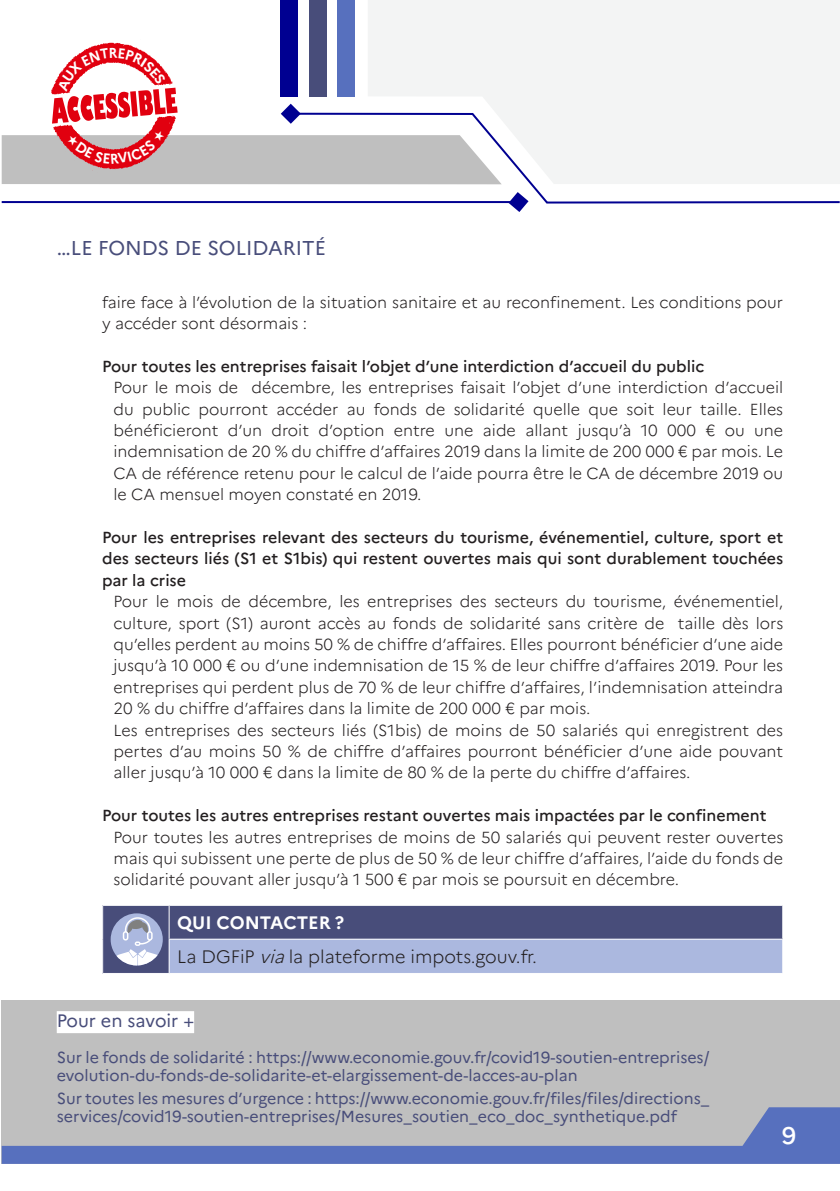
<style>
.page{position:relative;width:840px;height:1191px;background:#fff}
.page>*{position:absolute;margin:0;border:0;box-sizing:border-box;transform-origin:0 0}
.t1{font:500 24px "Marianne";color:#fff}
.t2{font:20px "Marianne";color:#484d7a}
.t3{font:300 18px/34px "Marianne";color:#231f20}
.t4{font:18px "Marianne";color:#484d7a}
.t5{font:300 16px/21.4px "Marianne";color:#231f20}
.t6{font:500 16px/21.4px "Marianne";color:#231f20;text-align:justify}
.t7{font:16px/18px "Marianne";color:#484d7a}
.s1{font-weight:700;color:#fff}
.s2{font-style:italic}
</style>
<div class="page">
<div style="left:2px;top:1000px;width:837px;height:163px;background:#bfbfbf"></div>
<svg style="left:2px;top:1107px;width:837px;height:56px"></svg>
<div style="left:368px;top:0;width:471px;height:112px;background:#f3f4f4"></div>
<svg style="left:287px;top:112px;width:552px;height:92px"></svg>
<svg style="left:508px;top:192px;width:20px;height:20px"></svg>
<hr style="left:2px;top:201px;width:512px;height:2px;background:#000091">
<div style="left:280px;top:0;width:17px;height:96px;background:#000091"></div>
<div style="left:309px;top:0;width:17px;height:96px;background:#484d7a"></div>
<div style="left:337px;top:0;width:17px;height:96px;background:#5770be"></div>
<div style="left:103px;top:905px;width:66px;height:68px;background:#484d7a"></div>
<div style="left:169px;top:905px;width:613px;height:34px;background:#484d7a"></div>
<div style="left:169px;top:939px;width:613px;height:34px;background:#abb8df"></div>
<hr style="left:102px;top:905px;width:67px;height:1px;background:#fff">
<hr style="left:169px;top:905px;width:613px;height:1px;background:#fff">
<hr style="left:168px;top:906px;width:1px;height:32px;background:#fff">
<hr style="left:781px;top:906px;width:1px;height:32px;background:#fff">
<hr style="left:168px;top:938px;width:614px;height:1px;background:#fff">
<hr style="left:168px;top:939px;width:1px;height:34px;background:#fff">
<hr style="left:781px;top:939px;width:1px;height:34px;background:#fff">
<svg style="left:111px;top:913px;width:52px;height:52px"></svg>
<div style="left:57px;top:1011px;width:137px;height:22px;background:#fff"></div>
<svg style="left:2px;top:40px;width:499px;height:144px"></svg>
<p class="t2" style="left:57px;top:235px;width:270px">…LE FONDs DE SOLIDARITÉ</p>
<p class="t5" style="left:102px;top:291px;width:682px">faire face à l’évolution de la situation sanitaire et au reconfinement. Les conditions pour y accéder sont désormais :</p>
<p class="t6" style="left:102px;top:355px;width:603px">Pour toutes les entreprises faisait l’objet d’une interdiction d’accueil du public</p>
<p class="t5" style="left:113px;top:377px;width:671px;text-align:justify">Pour le mois de décembre, les entreprises faisait l’objet d’une interdiction d’accueil du public pourront accéder au fonds de solidarité quelle que soit leur taille. Elles bénéficieront d’un droit d’option entre une aide allant jusqu’à 10 000 € ou une indemnisation de 20 % du chiffre d’affaires 2019 dans la limite de 200 000 € par mois. Le CA de référence retenu pour le calcul de l’aide pourra être le CA de décembre 2019 ou le CA mensuel moyen constaté en 2019.</p>
<p class="t6" style="left:102px;top:526px;width:682px">Pour les entreprises relevant des secteurs du tourisme, événementiel, culture, sport et des secteurs liés (S1 et S1bis) qui restent ouvertes mais qui sont durablement touchées par la crise</p>
<p class="t5" style="left:113px;top:590px;width:671px">Pour le mois de décembre, les entreprises des secteurs du tourisme, événementiel, culture, sport (S1) auront accès au fonds de solidarité sans critère de taille dès lors qu’elles perdent au moins 50 % de chiffre d’affaires. Elles pourront bénéficier d’une aide jusqu’à 10 000 € ou d’une indemnisation de 15 % de leur chiffre d’affaires 2019. Pour les entreprises qui perdent plus de 70 % de leur chiffre d’affaires, l’indemnisation atteindra 20 % du chiffre d’affaires dans la limite de 200 000 € par mois.<br>Les entreprises des secteurs liés (S1bis) de moins de 50 salariés qui enregistrent des pertes d’au moins 50 % de chiffre d’affaires pourront bénéficier d’une aide pouvant aller jusqu’à 10 000 € dans la limite de 80 % de la perte du chiffre d’affaires.</p>
<p class="t6" style="left:102px;top:804px;width:665px">Pour toutes les autres entreprises restant ouvertes mais impactées par le confinement</p>
<p class="t5" style="left:113px;top:826px;width:671px;text-align:justify">Pour toutes les autres entreprises de moins de 50 salariés qui peuvent rester ouvertes mais qui subissent une perte de plus de 50 % de leur chiffre d’affaires, l’aide du fonds de solidarité pouvant aller jusqu’à 1 500 € par mois se poursuit en décembre.</p>
<p class="t3" style="left:177px;top:905px;width:361px"><span class="s1">QUI CONTACTER ?<br></span>La DGFiP <span class="s2">via</span>la plateforme impots.gouv.fr.</p>
<p class="t4" style="left:57px;top:1010px;width:139px">Pour en savoir +</p>
<p class="t7" style="left:57px;top:1047px;width:653px">Sur le fonds de solidarité : https://www.economie.gouv.fr/covid19-soutien-entreprises/ evolution-du-fonds-de-solidarite-et-elargissement-de-lacces-au-plan</p>
<p class="t7" style="left:57px;top:1089px;width:653px">Sur toutes les mesures d’urgence : https://www.economie.gouv.fr/files/files/directions_ services/covid19-soutien-entreprises/Mesures_soutien_eco_doc_synthetique.pdf</p>
<h1 class="t1" style="left:781px;top:1121px;width:16px">9</h1>
</div>
